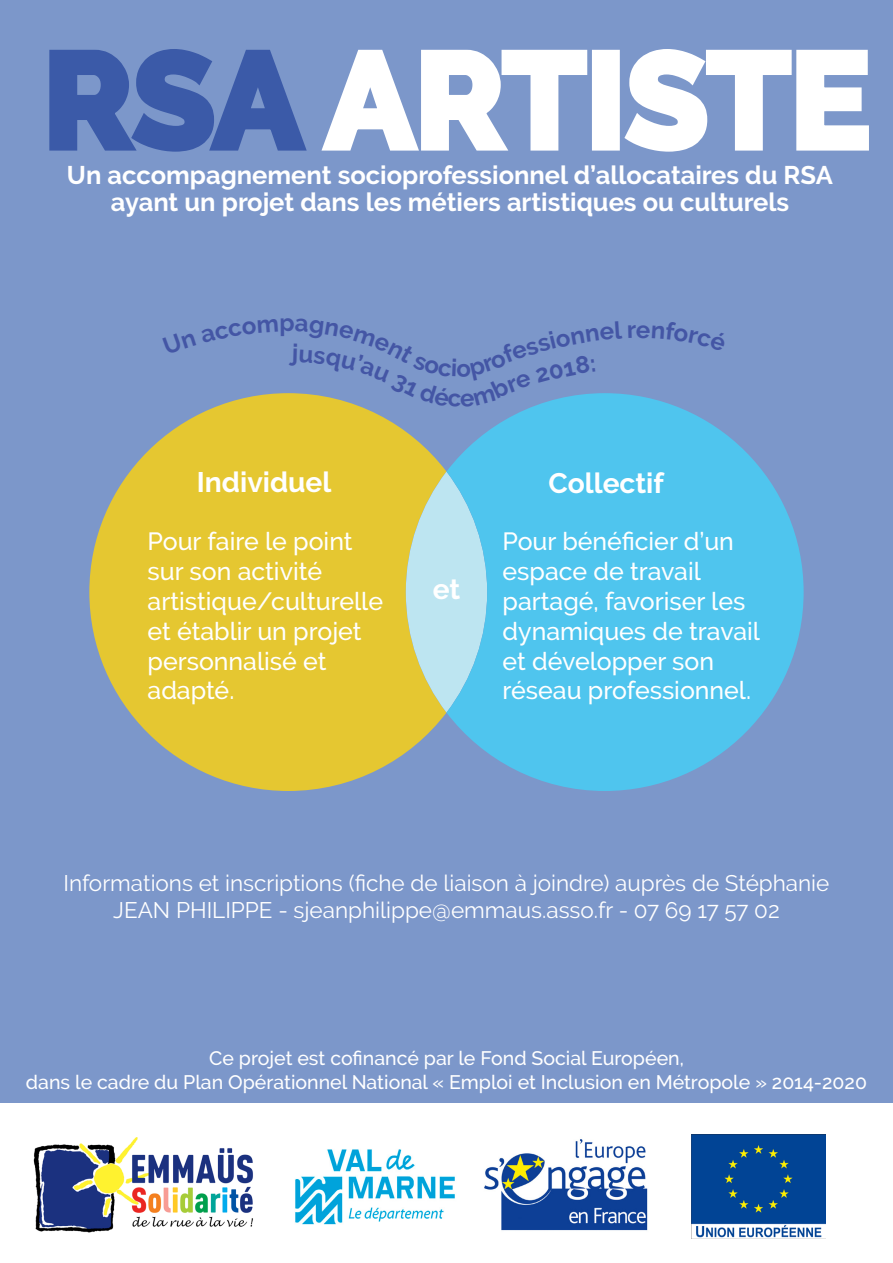
<style>
.page{position:relative;width:893px;height:1263px;background:#fff}
.page>*{position:absolute;margin:0;border:0;box-sizing:border-box;transform-origin:0 0}
.t1{font:800 133.5px "Raleway";color:#fff}
.t2{font:700 28.2px "Raleway";color:#fff}
.t3{font:700 25.5px/27px "Raleway";color:#fff;text-align:center}
.t4{font:500 24.9px/29.8px "Raleway";color:#fff}
.t5{font:700 24px "Raleway";color:#4456a5}
.t6{font:22.5px/27px "Raleway";color:#fff;text-align:center}
.t7{font:500 19.5px "Raleway";color:#fff}
.s1{color:#3b5aa8}
</style>
<div class="page">
<img style="left:33px;top:1137px;width:220px;height:96px">
<div style="left:0;top:0;width:893px;height:1103px;background:#7c97ca"></div>
<svg style="left:49px;top:49px;width:258px;height:103px"></svg>
<svg style="left:321px;top:49px;width:267px;height:102px"></svg>
<div style="left:592px;top:50px;width:28px;height:101px;border:6px solid #fff"></div>
<svg style="left:624px;top:49px;width:245px;height:103px"></svg>
<svg style="left:89px;top:393px;width:357px;height:398px;fill:#e5c731"></svg>
<div style="left:406px;top:472px;width:81px;height:240px;background:#bde5f1;border-radius:50%"></div>
<svg style="left:446px;top:394px;width:358px;height:397px;fill:#4fc5ee"></svg>
<img style="left:692px;top:1134px;width:134px;height:105px">
<img style="left:484px;top:1139px;width:164px;height:92px">
<img style="left:295px;top:1149px;width:160px;height:76px">
<svg style="left:289px;top:393px;width:333px;height:14px"></svg>
<p class="t1" style="left:43px;top:25px;width:828px"><span class="s1">RSA</span> ARTISTE</p>
<p class="t3" style="left:67px;top:161px;width:768px">Un accompagnement socioprofessionnel d’allocataires du RSA ayant un projet dans les métiers artistiques ou culturels</p>
<p class="t5" style="left:279px;top:309px;width:17px">p</p>
<p class="t2" style="left:197px;top:466px;width:136px">Individuel</p>
<p class="t4" style="left:148px;top:526px;width:237px">Pour faire le point sur son activité artistique/culturelle et établir un projet personnalisé et adapté.</p>
<p class="t2" style="left:433px;top:573px;width:29px">et</p>
<p class="t2" style="left:548px;top:467px;width:117px">Collectif</p>
<p class="t4" style="left:502px;top:526px;width:259px">Pour bénéficier d’un espace de travail partagé, favoriser les dynamiques de travail et développer son réseau professionnel.</p>
<p class="t6" style="left:64px;top:870px;width:767px">Informations et inscriptions (fiche de liaison à joindre) auprès de Stéphanie<br>JEAN PHILIPPE - sjeanphilippe@emmaus.asso f r. - 07 69 17 57 02</p>
<p class="t7" style="left:209px;top:1047px;width:476px">Ce projet est cofinancé par le Fond Social Européen,</p>
<p class="t7" style="left:26px;top:1070px;width:843px">dans le cadre du Plan Opérationnel National « Emploi et Inclusion en Métropole « 2014-2020</p>
</div>
